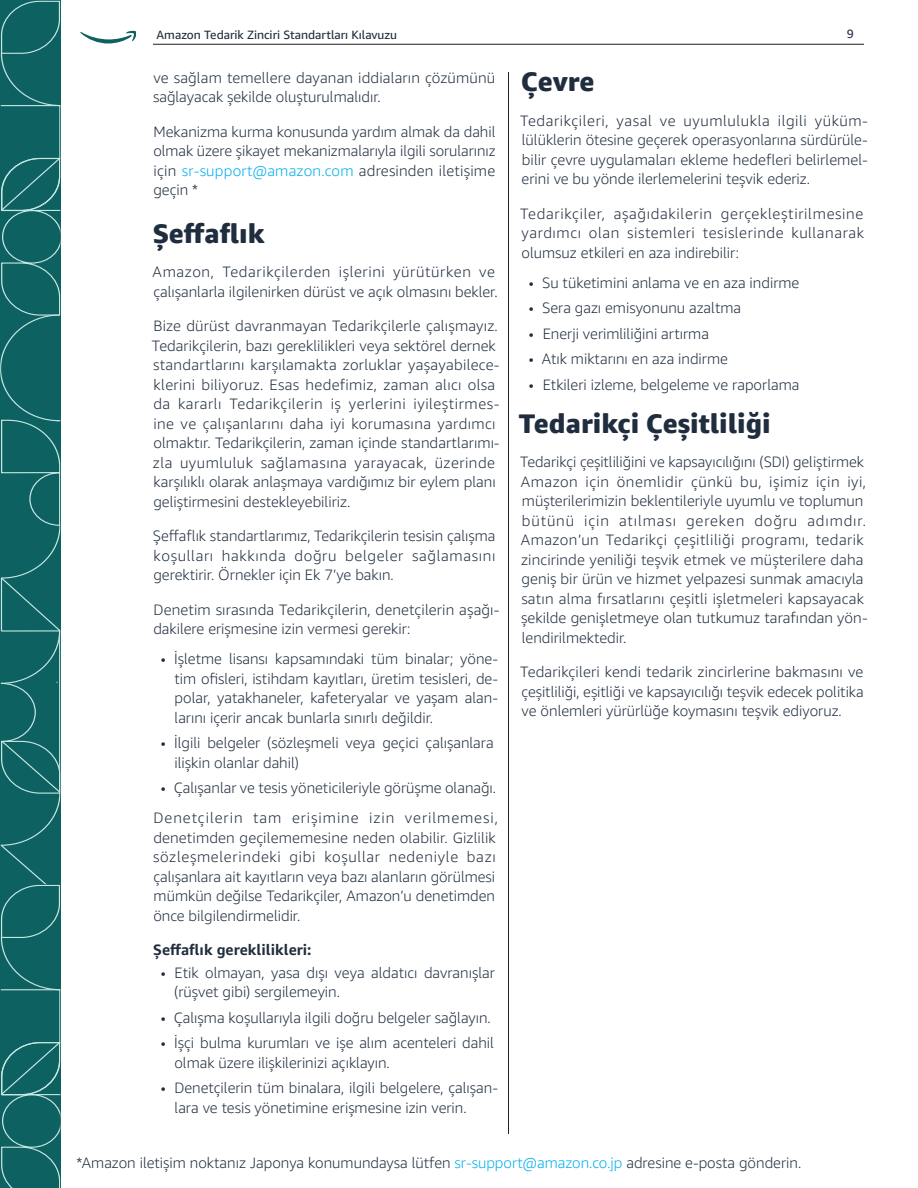
<style>
.page{position:relative;width:918px;height:1188px;background:#fff}
.page>*{position:absolute;margin:0;border:0;box-sizing:border-box;transform-origin:0 0}
.Main-Page-Title{font:800 27px "Amazon Ember Display";color:#202d3e}
.Body_Text-smaller_SCS{font:300 15px/19.5px "Amazon Ember";color:#202d3e}
.Body_Text-smaller_SCS-bold_no_toc{font:700 15px "Amazon Ember";color:#202d3e}
.t1{font:12px "Amazon Ember";color:#202d3e}
.s1{color:#00aeef}
</style>
<div class="page">
<div style="left:0;top:794px;width:60px;height:50px;background:#0d6161"></div>
<svg style="left:0;top:0;width:60px;height:794px;background:#176868"></svg>
<svg style="left:0;top:844px;width:60px;height:344px;background:#156766"></svg>
<svg style="left:80px;top:31px;width:56px;height:12px"></svg>
<hr style="left:153px;top:44px;width:711px;height:1px;background:#231f20">
<hr style="left:508px;top:72px;width:1px;height:1062px;background:#231f20">
<p class="t1" style="left:157px;top:28px;width:242px">Amazon Tedarik Zinciri Standartları Kılavuzu</p>
<p class="t1" style="left:847px;top:26px;width:9px">9</p>
<p class="Body_Text-smaller_SCS" style="left:153px;top:68px;width:344px">ve sağlam temellere dayanan iddiaların çözümünü sağlayacak şekilde oluşturulmalıdır.</p>
<p class="Body_Text-smaller_SCS" style="left:153px;top:122px;width:344px;text-align:justify">Mekanizma kurma konusunda yardım almak da dahil olmak üzere şikayet mekanizmalarıyla ilgili sorularınız için <span class="s1">sr-support@amazon.com</span> adresinden iletişime geçin *</p>
<p class="Main-Page-Title" style="left:153px;top:216px;width:113px">Şeffaflık</p>
<p class="Body_Text-smaller_SCS" style="left:153px;top:262px;width:347px">Amazon, Tedarikçilerden işlerini yürütürken ve çalışanlarla ilgilenirken dürüst ve açık olmasını bekler.</p>
<p class="Body_Text-smaller_SCS" style="left:152px;top:316px;width:349px">Bize dürüst davranmayan Tedarikçilerle çalışmayız.<br>Tedarikçilerin, bazı gereklilikleri veya sektörel dernek standartlarını karşılamakta zorluklar yaşayabilece&shy;klerini biliyoruz. Esas hedefimiz, zaman alıcı olsa da kararlı Tedarikçilerin iş yerlerini iyileştirmes&shy;ine ve çalışanlarını daha iyi korumasına yardımcı olmaktır. Tedarikçilerin, zaman içinde standartlarımı&shy;zla uyumluluk sağlamasına yarayacak, üzerinde karşılıklı olarak anlaşmaya vardığımız bir eylem planı geliştirmesini destekleyebiliriz.</p>
<p class="Body_Text-smaller_SCS" style="left:153px;top:526px;width:344px;text-align:justify">Şeffaflık standartlarımız, Tedarikçilerin tesisin çalışma koşulları hakkında doğru belgeler sağlamasını gerektirir. Örnekler için Ek 7’ye bakın.</p>
<p class="Body_Text-smaller_SCS" style="left:153px;top:600px;width:348px">Denetim sırasında Tedarikçilerin, denetçilerin aşağı&shy;dakilere erişmesine izin vermesi gerekir:</p>
<p class="Body_Text-smaller_SCS" style="left:174px;top:649px;width:325px;text-align:justify;text-indent:-14px">• İşletme lisansı kapsamındaki tüm binalar; yöne&shy;tim ofisleri, istihdam kayıtları, üretim tesisleri, de&shy;polar, yatakhaneler, kafeteryalar ve yaşam alan&shy;larını içerir ancak bunlarla sınırlı değildir.</p>
<p class="Body_Text-smaller_SCS" style="left:175px;top:733px;width:321px;text-indent:-14px">• İlgili belgeler (sözleşmeli veya geçici çalışanlara ilişkin olanlar dahil)</p>
<p class="Body_Text-smaller_SCS" style="left:161px;top:778px;width:337px">• Çalışanlar ve tesis yöneticileriyle görüşme olanağı.</p>
<p class="Body_Text-smaller_SCS" style="left:153px;top:808px;width:346px">Denetçilerin tam erişimine izin verilmemesi, denetimden geçilememesine neden olabilir. Gizlilik sözleşmelerindeki gibi koşullar nedeniyle bazı çalışanlara ait kayıtların veya bazı alanların görülmesi mümkün değilse Tedarikçiler, Amazon’u denetimden önce bilgilendirmelidir.</p>
<p class="Body_Text-smaller_SCS-bold_no_toc" style="left:153px;top:941px;width:160px">Şeffaflık gereklilikleri:</p>
<p class="Body_Text-smaller_SCS" style="left:174px;top:963px;width:322px;text-indent:-14px">• Etik olmayan, yasa dışı veya aldatıcı davranışlar (rüşvet gibi) sergilemeyin.</p>
<p class="Body_Text-smaller_SCS" style="left:161px;top:1008px;width:332px">• Çalışma koşullarıyla ilgili doğru belgeler sağlayın.</p>
<p class="Body_Text-smaller_SCS" style="left:174px;top:1033px;width:321px;text-indent:-14px">• İşçi bulma kurumları ve işe alım acenteleri dahil olmak üzere ilişkilerinizi açıklayın.</p>
<p class="Body_Text-smaller_SCS" style="left:175px;top:1078px;width:325px;text-indent:-14px">• Denetçilerin tüm binalara, ilgili belgelere, çalışan&shy;lara ve tesis yönetimine erişmesine izin verin.</p>
<p class="Main-Page-Title" style="left:521px;top:65px;width:75px">Çevre</p>
<p class="Body_Text-smaller_SCS" style="left:520px;top:111px;width:349px;text-align:justify">Tedarikçileri, yasal ve uyumlulukla ilgili yüküm&shy;lülüklerin ötesine geçerek operasyonlarına sürdürüle&shy;bilir çevre uygulamaları ekleme hedefleri belirlemel&shy;erini ve bu yönde ilerlemelerini teşvik ederiz.</p>
<p class="Body_Text-smaller_SCS" style="left:520px;top:204px;width:345px;text-align:justify">Tedarikçiler, aşağıdakilerin gerçekleştirilmesine yardımcı olan sistemleri tesislerinde kullanarak olumsuz etkileri en aza indirebilir:</p>
<p class="Body_Text-smaller_SCS" style="left:529px;top:273px;width:272px">• Su tüketimini anlama ve en aza indirme</p>
<p class="Body_Text-smaller_SCS" style="left:529px;top:299px;width:214px">• Sera gazı emisyonunu azaltma</p>
<p class="Body_Text-smaller_SCS" style="left:529px;top:324px;width:182px">• Enerji verimliliğini artırma</p>
<p class="Body_Text-smaller_SCS" style="left:529px;top:350px;width:201px">• Atık miktarını en aza indirme</p>
<p class="Body_Text-smaller_SCS" style="left:529px;top:375px;width:272px">• Etkileri izleme, belgeleme ve raporlama</p>
<p class="Main-Page-Title" style="left:519px;top:406px;width:254px">Tedarikçi Çeşitliliği</p>
<p class="Body_Text-smaller_SCS" style="left:520px;top:452px;width:349px">Tedarikçi çeşitliliğini ve kapsayıcılığını (SDI) geliştirmek Amazon için önemlidir çünkü bu, işimiz için iyi, müşterilerimizin beklentileriyle uyumlu ve toplumun bütünü için atılması gereken doğru adımdır.<br>Amazon’un Tedarikçi çeşitliliği programı, tedarik zincirinde yeniliği teşvik etmek ve müşterilere daha geniş bir ürün ve hizmet yelpazesi sunmak amacıyla satın alma fırsatlarını çeşitli işletmeleri kapsayacak şekilde genişletmeye olan tutkumuz tarafından yön&shy;lendirilmektedir.</p>
<p class="Body_Text-smaller_SCS" style="left:520px;top:662px;width:345px;text-align:justify">Tedarikçileri kendi tedarik zincirlerine bakmasını ve çeşitliliği, eşitliği ve kapsayıcılığı teşvik edecek politika ve önlemleri yürürlüğe koymasını teşvik ediyoruz.</p>
<p class="Body_Text-smaller_SCS" style="left:76px;top:1153px;width:726px">*Amazon iletişim noktanız Japonya konumundaysa lütfen <span class="s1">sr-support@amazon.co.jp</span> adresine e-posta gönderin.</p>
</div>
